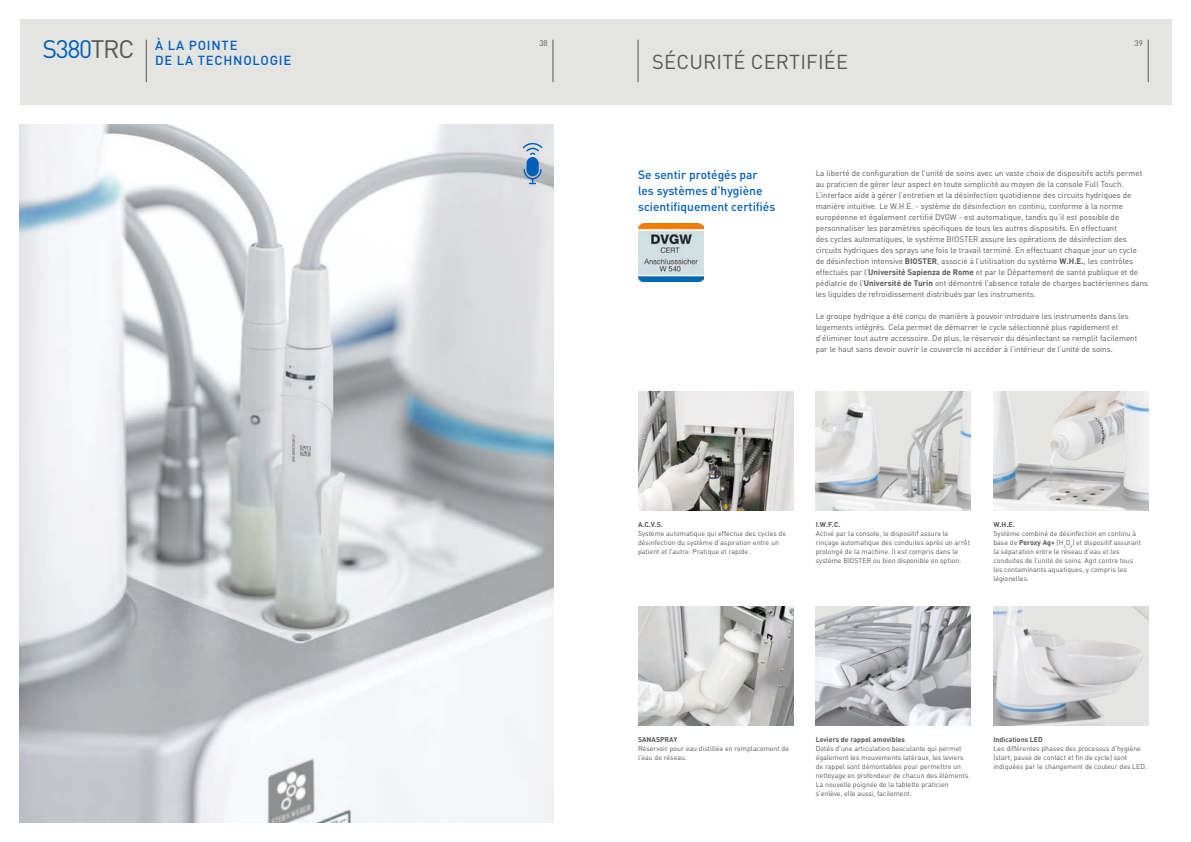
<style>
.page{position:relative;width:1191px;height:842px;background:#fff}
.page>*{position:absolute;margin:0;border:0;box-sizing:border-box;transform-origin:0 0}
.t1{font:20px "DIN Pro";letter-spacing:.01em;color:#575756}
.t2{font:500 13px "DIN Pro";letter-spacing:.06em;color:#005fb9}
.t3{font:500 12px/16px "DIN Pro";color:#005fb9}
.t4{font:8px/11px "DIN Pro";color:#575756}
.t5{font:7px/9px "DIN Pro";color:#575756}
.t6{font:700 7px "DIN Pro";color:#575756}
.s1{font-weight:400;font-size:25px}
.s2{font-weight:400;font-size:25px;color:#575756}
.s3{font-weight:700}
</style>
<div class="page">
<div style="left:20px;top:20px;width:1151px;height:85px;background:#e4e4e3"></div>
<hr style="left:553px;top:40px;width:1px;height:42px;background:#575756">
<hr style="left:1148px;top:40px;width:1px;height:42px;background:#575756">
<hr style="left:638px;top:40px;width:1px;height:42px;background:#575756">
<img style="left:20px;top:125px;width:533px;height:697px">
<img style="left:993px;top:391px;width:155px;height:119px">
<img style="left:815px;top:391px;width:155px;height:119px">
<img style="left:815px;top:607px;width:155px;height:119px">
<svg style="left:522px;top:143px;width:20px;height:41px"></svg>
<img style="left:638px;top:391px;width:155px;height:119px">
<img style="left:638px;top:607px;width:155px;height:119px">
<img style="left:993px;top:607px;width:155px;height:119px">
<img style="left:638px;top:224px;width:65px;height:58px">
<hr style="left:146px;top:40px;width:1px;height:42px;background:#575756">
<h2 class="t2" style="left:43px;top:36px;width:196px"><span class="s1">S380</span><span class="s2">TRC</span> À LA POINTE</h2>
<p class="t4" style="left:539px;top:37px;width:10px">38</p>
<p class="t4" style="left:1134px;top:37px;width:10px">39</p>
<h2 class="t2" style="left:155px;top:52px;width:138px">DE LA TECHNOLOGIE</h2>
<h1 class="t1" style="left:652px;top:48px;width:197px">SÉCURITÉ CERTIFIÉE</h1>
<h3 class="t3" style="left:638px;top:166px;width:139px">Se sentir protégés par les systèmes d’hygiène scientifiquement certifiés</h3>
<p class="t4" style="left:815px;top:167px;width:334px">La liberté de configuration de l’unité de soins avec un vaste choix de dispositifs actifs permet au praticien de gérer leur aspect en toute simplicité au moyen de la console Full Touch.<br>L’interface aide à gérer l’entretien et la désinfection quotidienne des circuits hydriques de manière intuitive. Le W.H.E. - système de désinfection en continu, conforme à la norme européenne et également certifié DVGW - est automatique, tandis qu’il est possible de personnaliser les paramètres spécifiques de tous les autres dispositifs. En effectuant<br>des cycles automatiques, le système BIOSTER assure les opérations de désinfection des circuits hydriques des sprays une fois le travail terminé. En effectuant chaque jour un cycle<br>de désinfection intensive <span class="s3">BIOSTER</span>, associé à l’utilisation du système <span class="s3">W.H.E.</span>, les contrôles effectués par l’<span class="s3">Université Sapienza de Rome</span> et par le Département de santé publique et de pédiatrie de l’<span class="s3">Université de Turin</span> ont démontré l’absence totale de charges bactériennes dans les liquides de refroidissement distribués par les instruments.</p>
<p class="t4" style="left:815px;top:310px;width:323px">Le groupe hydrique a été conçu de manière à pouvoir introduire les instruments dans les logements intégrés. Cela permet de démarrer le cycle sélectionné plus rapidement et d’éliminer tout autre accessoire. De plus, le réservoir du désinfectant se remplit facilement par le haut sans devoir ouvrir le couvercle ni accéder à l’intérieur de l’unité de soins.</p>
<p class="t6" style="left:638px;top:520px;width:26px">A.C.V.S.</p>
<p class="t5" style="left:638px;top:529px;width:150px">Système automatique qui effectue des cycles de désinfection du système d’aspiration entre un patient et l’autre. Pratique et rapide.</p>
<p class="t6" style="left:815px;top:520px;width:26px">I.W.F.C.</p>
<p class="t5" style="left:815px;top:529px;width:156px">Activé par la console, le dispositif assure le rinçage automatique des conduites après un arrêt prolongé de la machine. Il est compris dans le système BIOSTER ou bien disponible en option.</p>
<p class="t6" style="left:993px;top:520px;width:23px">W.H.E.</p>
<p class="t5" style="left:993px;top:529px;width:149px">Système combiné de désinfection en continu à base de <span class="s3">Peroxy Ag+</span> (H<sub>2</sub>O<sub>2</sub>) et dispositif assurant la séparation entre le réseau d’eau et les conduites de l’unité de soins. Agit contre tous les contaminants aquatiques, y compris les légionelles.</p>
<p class="t6" style="left:638px;top:735px;width:41px">SANASPRAY</p>
<p class="t5" style="left:638px;top:744px;width:153px">Réservoir pour eau distillée en remplacement de l’eau de réseau.</p>
<p class="t6" style="left:815px;top:735px;width:91px">Leviers de rappel amovibles</p>
<p class="t5" style="left:815px;top:744px;width:156px">Dotés d’une articulation basculante qui permet également les mouvements latéraux, les leviers de rappel sont démontables pour permettre un nettoyage en profondeur de chacun des éléments.<br>La nouvelle poignée de la tablette praticien s’enlève, elle aussi, facilement.</p>
<p class="t6" style="left:993px;top:735px;width:51px">Indications LED</p>
<p class="t5" style="left:993px;top:744px;width:155px">Les différentes phases des processus d’hygiène (start, pause de contact et fin de cycle) sont indiquées par le changement de couleur des LED.</p>
</div>
